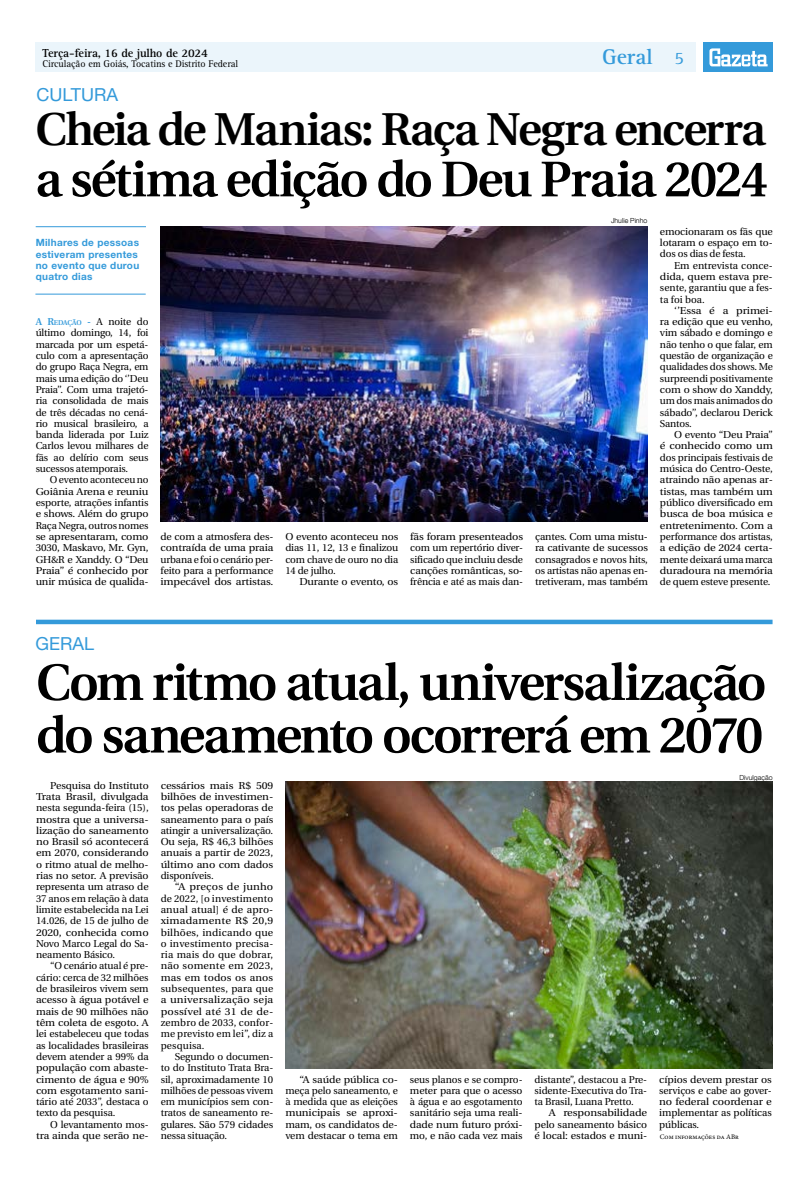
<style>
.page{position:relative;width:808px;height:1191px;background:#fff}
.page>*{position:absolute;margin:0;border:0;box-sizing:border-box;transform-origin:0 0}
.t1{font:600 51px/52.6px "Utopia";letter-spacing:-.04em;color:#000}
.t2{font:600 50px "Utopia";letter-spacing:-.04em;color:#000}
.t3{font:600 45.9px "Utopia";letter-spacing:-.035em;color:#000}
.t4{font:700 22px "Rotis Serif Std";color:#349ada}
.t5{font:18px "Helvetica Neue LT Std";color:#349ada}
.t6{font:700 12px "Rotis Serif Std";letter-spacing:-.01em;color:#000}
.t7{font:10px/11.3px "Utopia";letter-spacing:-.01em;color:#000;text-align:justify}
.t8{font:10px/11.3px "Utopia";letter-spacing:-.01em;color:#000;text-align:justify;scale:1.1 1}
.t9{font:10px/11.3px "Utopia";letter-spacing:-.01em;color:#000;text-align:justify;scale:1.05 1}
.t10{font:10px/11.3px "Utopia";letter-spacing:-.01em;color:#000;text-align:justify;scale:1.04 1}
.t11{font:10px/11.3px "Utopia";letter-spacing:-.01em;color:#000;text-align:justify;scale:1.07 1}
.t12{font:10px/11.3px "Utopia";letter-spacing:-.01em;color:#000;text-align:justify;scale:1.09 1}
.t13{font:10px/11.3px "Utopia";letter-spacing:-.01em;color:#000;text-align:justify;scale:1.06 1}
.t14{font:700 10px/11.3px "Helvetica Neue LT Std";letter-spacing:.03em;color:#349ada}
.t15{font:10px "Rotis Serif Std";letter-spacing:-.01em;color:#000}
.t16{font:300 7px "Helvetica Neue LT Com";color:#000}
.t17{font:7px "Minion Pro";color:#000}
.s1{font-weight:400;font-size:18px}
.s2{font-weight:600;color:#349ada}
.s3{font-weight:600;font-size:7px;color:#349ada}
</style>
<div class="page">
<div style="left:35px;top:43px;width:661px;height:29px;background:#ebf5fb"></div>
<div style="left:703px;top:43px;width:69px;height:29px;background:#349ada"></div>
<svg style="left:709px;top:48px;width:59px;height:18px"></svg>
<div style="left:36px;top:619px;width:736px;height:5px;background:#349ada"></div>
<hr style="left:36px;top:226px;width:110px;height:1px;background:#349ada">
<hr style="left:35px;top:294px;width:111px;height:1px;background:#349ada">
<img style="left:160px;top:226px;width:487px;height:296px">
<img style="left:285px;top:782px;width:487px;height:286px">
<p class="t6" style="left:43px;top:46px;width:167px">Terça-feira, 16 de julho de 2024</p>
<p class="t15" style="left:43px;top:58px;width:197px">Circulação em Goiás, Tocatins e Distrito Federal</p>
<h3 class="t5" style="left:36px;top:84px;width:83px">CULTURA</h3>
<h3 class="t4" style="left:602px;top:44px;width:83px">Geral <span class="s1">5</span></h3>
<h3 class="t3" style="left:35px;top:104px;width:732px">Cheia de Manias: Raça Negra encerra</h3>
<h2 class="t2" style="left:35px;top:151px;width:734px">a sétima edição do Deu Praia 2024</h2>
<p class="t14" style="left:36px;top:237px;width:105px">Milhares de pessoas estiveram presentes no evento que durou quatro dias</p>
<p class="t7" style="left:36px;top:316px;width:114px"><span class="s2">A R</span><span class="s3">EDAÇÃO</span> <span class="s2">-</span> A noite do último domingo, 14, foi marcada por um espetá&shy;culo com a apresentação do grupo Raça Negra, em mais uma edição do ‘’Deu Praia’’. Com uma trajetó&shy;ria consolidada de mais de três décadas no cená&shy;rio musical brasileiro, a banda liderada por Luiz Carlos levou milhares de fãs ao delírio com seus sucessos atemporais.</p>
<p class="t7" style="left:36px;top:474px;width:114px;text-indent:14px">O evento aconteceu no Goiânia Arena e reuniu esporte, atrações infantis e shows. Além do grupo Raça Negra, outros nomes se apresentaram, como 3030, Maskavo, Mr. Gyn, GH&amp;R e Xanddy. O “Deu Praia” é conhecido por unir música de qualida-</p>
<p class="t7" style="left:161px;top:531px;width:114px">de com a atmosfera des&shy;contraída de uma praia urbana e foi o cenário per&shy;feito para a performance impecável dos artistas.</p>
<p class="t9" style="left:285px;top:531px;width:109px">O evento aconteceu nos dias 11, 12, 13 e finalizou com chave de ouro no dia 14 de julho.</p>
<p class="t11" style="left:300px;top:576px;width:94px">Durante o evento, os</p>
<p class="t16" style="left:611px;top:217px;width:38px">Jhulie Pinho</p>
<p class="t12" style="left:410px;top:531px;width:105px">fãs foram presenteados com um repertório diver&shy;sificado que incluiu desde canções românticas, so&shy;frência e até as mais dan-</p>
<p class="t7" style="left:535px;top:531px;width:114px">çantes. Com uma mistu&shy;ra cativante de sucessos consagrados e novos hits, os artistas não apenas en&shy;tretiveram, mas também</p>
<p class="t7" style="left:660px;top:226px;width:114px">emocionaram os fãs que lotaram o espaço em to&shy;dos os dias de festa.</p>
<p class="t7" style="left:660px;top:260px;width:114px;text-indent:14px">Em entrevista conce&shy;dida, quem estava pre&shy;sente, garantiu que a fes&shy;ta foi boa.</p>
<p class="t8" style="left:660px;top:305px;width:104px;text-indent:14px">‘’Essa é a primei&shy;ra edição que eu venho, vim sábado e domingo e não tenho o que falar, em questão de organização e qualidades dos shows. Me surpreendi positivamente com o show do Xanddy, um dos mais animados do sábado’’, declarou Derick Santos.</p>
<p class="t9" style="left:660px;top:429px;width:109px;text-indent:14px">O evento “Deu Praia” é conhecido como um dos principais festivais de música do Centro-Oeste, atraindo não apenas ar&shy;tistas, mas também um público diversificado em busca de boa música e entretenimento. Com a performance dos artistas, a edição de 2024 certa&shy;mente deixará uma marca duradoura na memória de quem esteve presente.</p>
<h3 class="t5" style="left:36px;top:632px;width:60px">GERAL</h3>
<h1 class="t1" style="left:36px;top:657px;width:732px">Com ritmo atual, universalização do saneamento ocorrerá em 2070</h1>
<p class="t10" style="left:36px;top:779px;width:110px;text-indent:14px">Pesquisa do Instituto Trata Brasil, divulgada nesta segunda-feira (15), mostra que a universa&shy;lização do saneamento no Brasil só acontecerá em 2070, considerando o ritmo atual de melho&shy;rias no setor. A previsão representa um atraso de 37 anos em relação à data limite estabelecida na Lei 14.026, de 15 de julho de 2020, conhecida como Novo Marco Legal do Sa&shy;neamento Básico.</p>
<p class="t7" style="left:36px;top:960px;width:114px;text-indent:14px">“O cenário atual é pre&shy;cário: cerca de 32 milhões de brasileiros vivem sem acesso à água potável e mais de 90 milhões não têm coleta de esgoto. A lei estabeleceu que todas as localidades brasileiras devem atender a 99% da população com abaste&shy;cimento de água e 90% com esgotamento sani&shy;tário até 2033”, destaca o texto da pesquisa.</p>
<p class="t7" style="left:36px;top:1118px;width:114px;text-align:right">O levantamento mos&shy;tra ainda que serão ne-</p>
<p class="t8" style="left:161px;top:779px;width:104px">cessários mais R$ 509 bilhões de investimen&shy;tos pelas operadoras de saneamento para o país atingir a universalização.<br>Ou seja, R$ 46,3 bilhões anuais a partir de 2023, último ano com dados disponíveis.</p>
<p class="t8" style="left:161px;top:881px;width:104px;text-indent:14px">“A preços de junho de 2022, [o investimento anual atual] é de apro&shy;ximadamente R$ 20,9 bilhões, indicando que o investimento precisa&shy;ria mais do que dobrar, não somente em 2023, mas em todos os anos subsequentes, para que a universalização seja possível até 31 de de&shy;zembro de 2033, confor&shy;me previsto em lei”, diz a pesquisa.</p>
<p class="t7" style="left:161px;top:1051px;width:114px;text-indent:14px">Segundo o documen&shy;to do Instituto Trata Bra&shy;sil, aproximadamente 10 milhões de pessoas vivem em municípios sem con&shy;tratos de saneamento re&shy;gulares. São 579 cidades nessa situação.</p>
<p class="t11" style="left:285px;top:1073px;width:107px;text-indent:14px">“A saúde pública co&shy;meça pelo saneamento, e à medida que as eleições municipais se aproxi&shy;mam, os candidatos de&shy;vem destacar o tema em</p>
<p class="t7" style="left:410px;top:1073px;width:114px">seus planos e se compro&shy;meter para que o acesso à água e ao esgotamento sanitário seja uma reali&shy;dade num futuro próxi&shy;mo, e não cada vez mais</p>
<p class="t7" style="left:535px;top:1073px;width:114px">distante”, destacou a Pre&shy;sidente-Executiva do Tra&shy;ta Brasil, Luana Pretto.</p>
<p class="t8" style="left:535px;top:1107px;width:104px;text-indent:14px">A responsabilidade pelo saneamento básico é local: estados e muni-</p>
<p class="t16" style="left:739px;top:772px;width:35px">Divulgação</p>
<p class="t13" style="left:659px;top:1073px;width:108px">cípios devem prestar os serviços e cabe ao gover&shy;no federal coordenar e implementar as políticas públicas.</p>
<p class="t17" style="left:660px;top:1131px;width:80px">Com informações da ABr</p>
</div>
